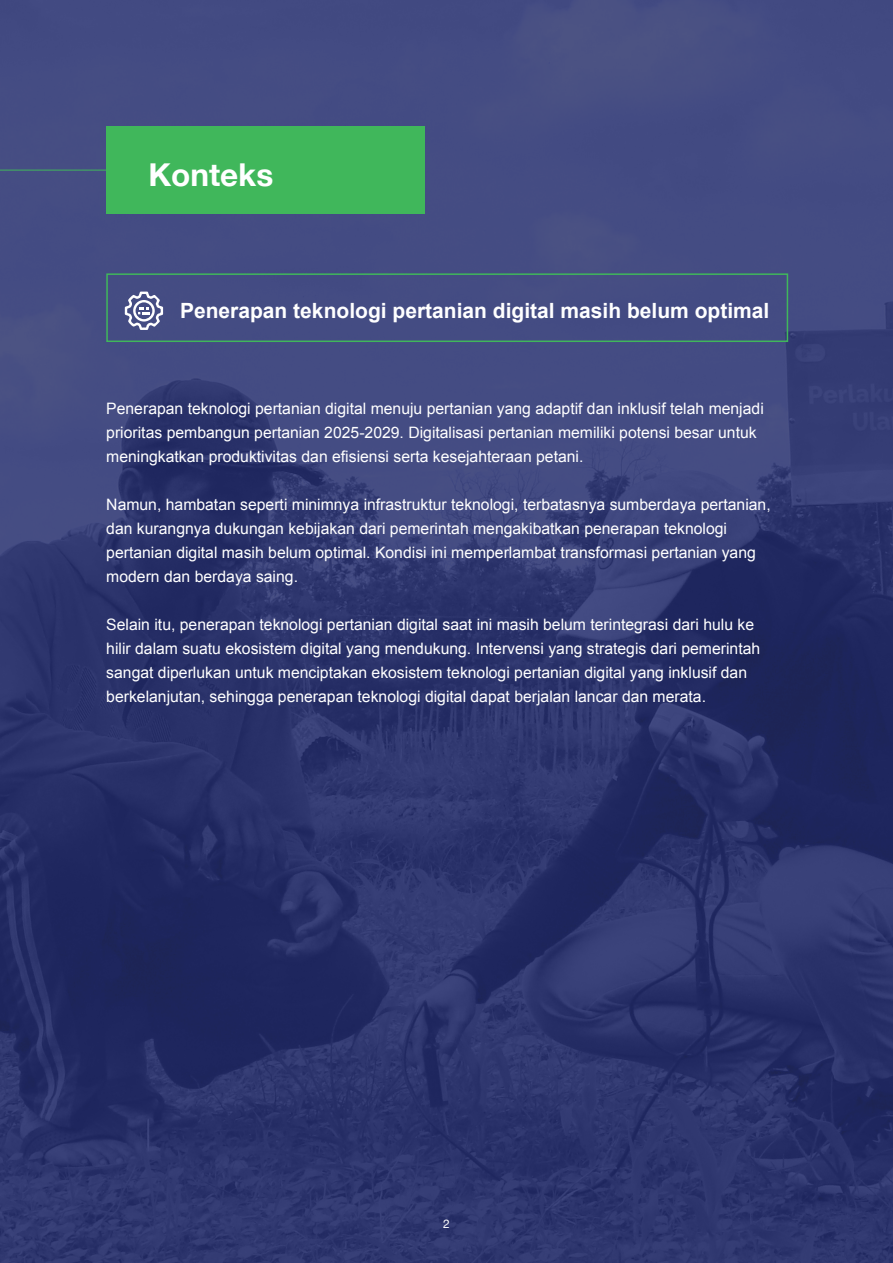
<style>
.page{position:relative;width:893px;height:1263px;background:#fff}
.page>*{position:absolute;margin:0;border:0;box-sizing:border-box;transform-origin:0 0}
.t1{font:700 31.5px "Helvetica Neue";color:#fff}
.t2{font:700 21px "Arial";color:#fff}
.t3{font:15.75px/24px "Arial";color:#fff}
.t4{font:12px "Helvetica Neue";color:#fff}
</style>
<div class="page">
<img style="left:0;top:0;width:893px;height:1263px">
<svg style="left:125px;top:292px;width:38px;height:38px"></svg>
<div style="left:106px;top:273px;width:682px;height:69px;border:2px solid #40b75b"></div>
<div style="left:106px;top:126px;width:319px;height:88px;background:#40b75b"></div>
<hr style="left:0;top:170px;width:107px;height:1px;background:#40b75b">
<p class="t1" style="left:148px;top:150px;width:126px">Konteks</p>
<p class="t2" style="left:180px;top:296px;width:591px">Penerapan teknologi pertanian digital masih belum optimal</p>
<p class="t3" style="left:106px;top:397px;width:659px">Penerapan teknologi pertanian digital menuju pertanian yang adaptif dan inklusif telah menjadi prioritas pembangun pertanian 2025-2029. Digitalisasi pertanian memiliki potensi besar untuk meningkatkan produktivitas dan efisiensi serta kesejahteraan petani.</p>
<p class="t3" style="left:106px;top:493px;width:666px">Namun, hambatan seperti minimnya infrastruktur teknologi, terbatasnya sumberdaya pertanian, dan kurangnya dukungan kebijakan dari pemerintah mengakibatkan penerapan teknologi pertanian digital masih belum optimal. Kondisi ini memperlambat transformasi pertanian yang modern dan berdaya saing.</p>
<p class="t3" style="left:106px;top:613px;width:655px">Selain itu, penerapan teknologi pertanian digital saat ini masih belum terintegrasi dari hulu ke hilir dalam suatu ekosistem digital yang mendukung. Intervensi yang strategis dari pemerintah sangat diperlukan untuk menciptakan ekosistem teknologi pertanian digital yang inklusif dan berkelanjutan, sehingga penerapan teknologi digital dapat berjalan lancar dan merata.</p>
<p class="t4" style="left:443px;top:1215px;width:8px">2</p>
</div>
